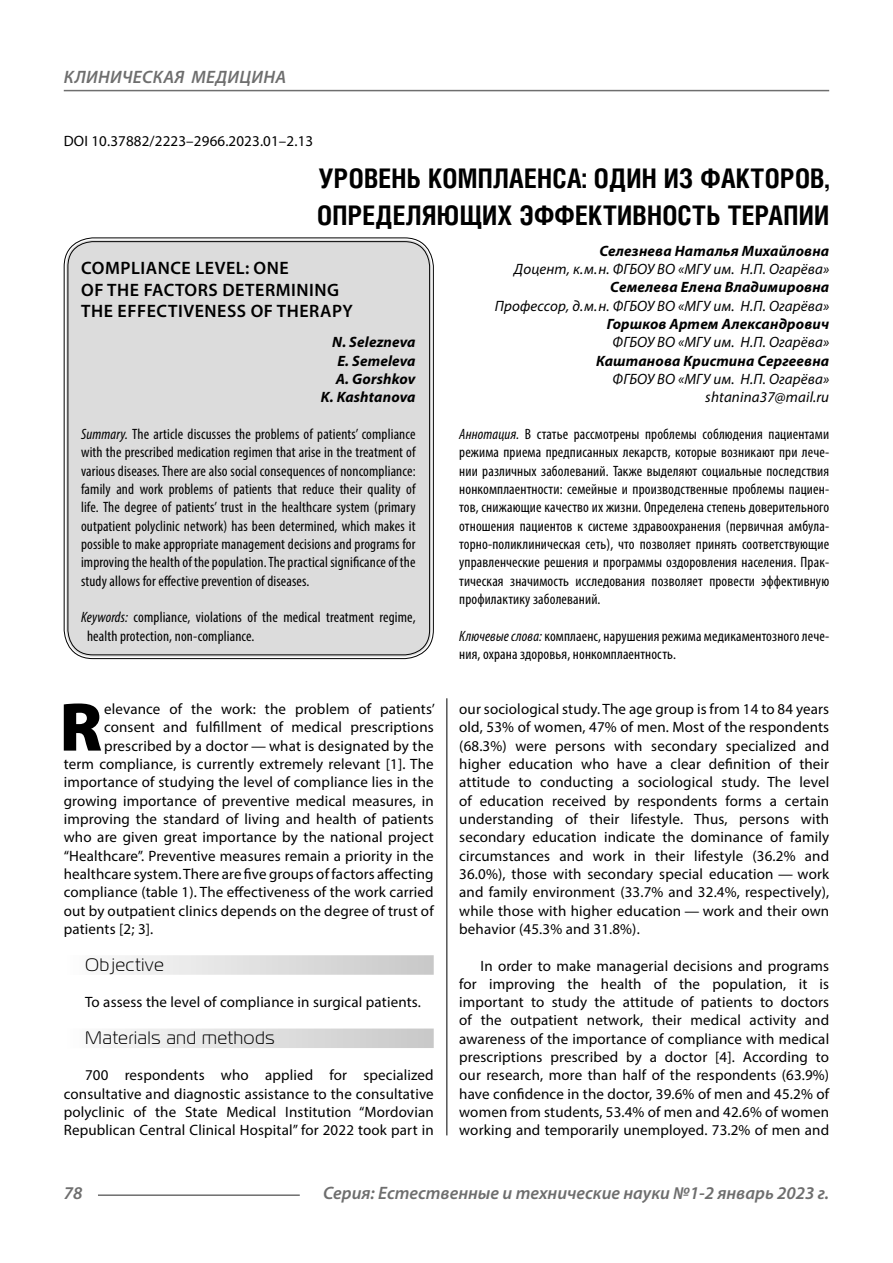
<style>
.page{position:relative;width:893px;height:1263px;background:#fff}
.page>*{position:absolute;margin:0;border:0;box-sizing:border-box;transform-origin:0 0}
.Bukvica{font:900 69.3px "Myriad Pro";color:#000}
.Header{font:700 27px/37.5px "Helios Cond C";letter-spacing:.01em;color:#000}
.t1{font:italic 600 18px "Myriad Pro";color:#6e6e6e}
.Header-eng{font:600 18px/21.6px "Myriad Pro";letter-spacing:.03em;color:#000}
.Subheader{font:18px "Magistral C";letter-spacing:.05em;color:#000}
.Normal{font:15px/18.3px "Myriad Pro";letter-spacing:.01em;color:#000;text-align:justify}
.Annotation-rus{font:condensed 15px/18.3px "Myriad Pro";letter-spacing:.01em;color:#000;text-align:justify}
.Annotation-eng{font:condensed 15px/18.3px "Myriad Pro";letter-spacing:.01em;color:#000;text-align:justify}
.Bukvica-2{font:15px "Myriad Pro";letter-spacing:.01em;color:#000}
.Author-doc{font:italic 15px "Myriad Pro";letter-spacing:.01em;color:#000}
.Author{font:italic 700 15px "Myriad Pro";letter-spacing:.01em;color:#000}
.Author-eng{font:italic 700 15px "Myriad Pro";letter-spacing:.01em;color:#000}
.DOI{font:15px "Myriad Pro";letter-spacing:.01em;color:#000}
.Author-email{font:italic 15px "Myriad Pro";letter-spacing:.01em;color:#000}
.s1{font-style:italic}
</style>
<div class="page">
<hr style="left:446px;top:696px;width:1px;height:439px;background:#000">
<div style="left:64px;top:955px;width:370px;height:20px;background:linear-gradient(to right,#fcfcfc,#c8c8c8)"></div>
<div style="left:64px;top:1028px;width:370px;height:20px;background:linear-gradient(to right,#fcfcfc,#c8c8c8)"></div>
<div style="left:66px;top:240px;width:365px;height:417px;background:#dcdcdc;border-radius:27px"></div>
<hr style="left:98px;top:1194px;width:202px;height:2px;background:#6e6e6e">
<hr style="left:64px;top:90px;width:765px;height:1px;background:#6e6e6e">
<p class="t1" style="left:64px;top:66px;width:24px">Клини</p>
<p class="t1" style="left:122px;top:66px;width:23px">ческая</p>
<p class="t1" style="left:191px;top:66px;width:13px">медицина</p>
<p class="DOI" style="left:64px;top:132px;width:251px">DOI 10.37882/2223–2966.2023.01–2.13</p>
<p class="Header" style="left:317px;top:159px;width:514px">УРОВЕНЬ КОМПЛАЕНСА: ОДИН ИЗ ФАКТОРОВ,<br>ОПРЕДЕЛЯЮЩИХ ЭФФЕКТИВНОСТЬ ТЕРАПИИ</p>
<p class="Author" style="left:599px;top:241px;width:231px">Селезнева Наталья Михайловна</p>
<p class="Author-doc" style="left:514px;top:260px;width:317px">Доцент, к.м.н. ФГБОУ ВО «МГУ им. Н.П. Огарёва»</p>
<p class="Author" style="left:610px;top:278px;width:220px">Семелева Елена Владимировна</p>
<p class="Author-doc" style="left:495px;top:296px;width:336px">Профессор, д.м.н. ФГБОУ ВО «МГУ им. Н.П. Огарёва»</p>
<p class="Author" style="left:607px;top:314px;width:224px">Горшков Артем Александрович</p>
<p class="Author-doc" style="left:612px;top:333px;width:218px">ФГБОУ ВО «МГУ им. Н.П. Огарёва»</p>
<p class="Author" style="left:596px;top:351px;width:235px">Каштанова Кристина Сергеевна</p>
<p class="Author-doc" style="left:612px;top:370px;width:218px">ФГБОУ ВО «МГУ им. Н.П. Огарёва»</p>
<p class="Author-email" style="left:705px;top:388px;width:125px">shtanina37@mail.ru</p>
<p class="Annotation-rus" style="left:459px;top:425px;width:371px"><span class="s1">Аннотация.</span> В статье рассмотрены проблемы соблюдения пациентами режима приема предписанных лекарств, которые возникают при лече&shy;нии различных заболеваний. Также выделяют социальные последствия нонкомплаентности: семейные и производственные проблемы пациен&shy;тов, снижающие качество их жизни. Определена степень доверительного отношения пациентов к системе здравоохранения (первичная амбула&shy;торно-поликлиническая сеть), что позволяет принять соответствующие управленческие решения и программы оздоровления населения. Прак&shy;тическая значимость исследования позволяет провести эффективную профилактику заболеваний.</p>
<p class="Annotation-rus" style="left:459px;top:626px;width:371px"><span class="s1">Ключевые слова:</span> комплаенс, нарушения режима медикаментозного лече&shy;ния, охрана здоровья, нонкомплаентность.</p>
<p class="Header-eng" style="left:81px;top:257px;width:273px">COMPLIANCE LEVEL: ONE<br>OF THE FACTORS DETERMINING<br>THE EFFECTIVENESS OF THERAPY</p>
<p class="Author-eng" style="left:332px;top:333px;width:85px">N. Selezneva</p>
<p class="Author-eng" style="left:337px;top:351px;width:80px">E. Semeleva</p>
<p class="Author-eng" style="left:336px;top:369px;width:81px">A. Gorshkov</p>
<p class="Author-eng" style="left:321px;top:388px;width:96px">K. Kashtanova</p>
<p class="Annotation-eng" style="left:81px;top:425px;width:336px"><span class="s1">Summary.</span> The article discusses the problems of patients’ compliance with the prescribed medication regimen that arise in the treatment of various diseases. There are also social consequences of noncompliance: family and work problems of patients that reduce their quality of life. The degree of patients’ trust in the healthcare system (primary outpatient polyclinic network) has been determined, which makes it possible to make appropriate management decisions and programs for improving the health of the population. The practical significance of the study allows for effective prevention of diseases.</p>
<p class="Annotation-eng" style="left:87px;top:608px;width:330px;text-indent:-6px"><span class="s1">Keywords:</span> compliance, violations of the medical treatment regime, health protection, non-compliance.</p>
<p class="Bukvica" style="left:59px;top:681px;width:44px">R</p>
<p class="Bukvica-2" style="left:104px;top:700px;width:333px">elevance of the work: the problem of patients’</p>
<p class="Bukvica-2" style="left:104px;top:718px;width:331px">consent and fulfillment of medical prescriptions</p>
<p class="Bukvica-2" style="left:104px;top:736px;width:331px">prescribed by a doctor — what is designated by the</p>
<p class="Bukvica-2" style="left:64px;top:755px;width:371px">term compliance, is currently extremely relevant [1]. The</p>
<p class="Bukvica-2" style="left:64px;top:773px;width:371px">importance of studying the level of compliance lies in the</p>
<p class="Bukvica-2" style="left:64px;top:791px;width:371px">growing importance of preventive medical measures, in</p>
<p class="Bukvica-2" style="left:64px;top:810px;width:371px">improving the standard of living and health of patients</p>
<p class="Bukvica-2" style="left:64px;top:828px;width:371px">who are given great importance by the national project</p>
<p class="Bukvica-2" style="left:64px;top:846px;width:371px">“Healthcare”. Preventive measures remain a priority in the</p>
<p class="Bukvica-2" style="left:64px;top:864px;width:371px">healthcare system. There are five groups of factors affecting</p>
<p class="Bukvica-2" style="left:64px;top:883px;width:371px">compliance (table 1). The effectiveness of the work carried</p>
<p class="Bukvica-2" style="left:64px;top:901px;width:371px">out by outpatient clinics depends on the degree of trust of</p>
<p class="Bukvica-2" style="left:64px;top:919px;width:91px">patients [2; 3].</p>
<p class="Subheader" style="left:85px;top:955px;width:80px">Objective</p>
<p class="Normal" style="left:85px;top:993px;width:337px">To assess the level of compliance in surgical patients.</p>
<p class="Subheader" style="left:85px;top:1028px;width:191px">Materials and methods</p>
<p class="Normal" style="left:64px;top:1066px;width:371px;text-indent:21px">700 respondents who applied for specialized consultative and diagnostic assistance to the consultative polyclinic of the State Medical Institution “Mordovian Republican Central Clinical Hospital” for 2022 took part in</p>
<p class="Normal" style="left:459px;top:699px;width:371px">our sociological study. The age group is from 14 to 84 years old, 53% of women, 47% of men. Most of the respondents (68.3%) were persons with secondary specialized and higher education who have a clear definition of their attitude to conducting a sociological study. The level of education received by respondents forms a certain understanding of their lifestyle. Thus, persons with secondary education indicate the dominance of family circumstances and work in their lifestyle (36.2% and 36.0%), those with secondary special education — work and family environment (33.7% and 32.4%, respectively), while those with higher education — work and their own behavior (45.3% and 31.8%).</p>
<p class="Normal" style="left:459px;top:956px;width:371px;text-indent:21px">In order to make managerial decisions and programs for improving the health of the population, it is important to study the attitude of patients to doctors of the outpatient network, their medical activity and awareness of the importance of compliance with medical prescriptions prescribed by a doctor [4]. According to our research, more than half of the respondents (63.9%) have confidence in the doctor, 39.6% of men and 45.2% of women from students, 53.4% of men and 42.6% of women working and temporarily unemployed. 73.2% of men and</p>
<p class="t1" style="left:64px;top:1182px;width:20px">78</p>
<p class="t1" style="left:323px;top:1182px;width:508px">Серия: Естественные и технические науки №1-2 январь 2023 г.</p>
</div>
